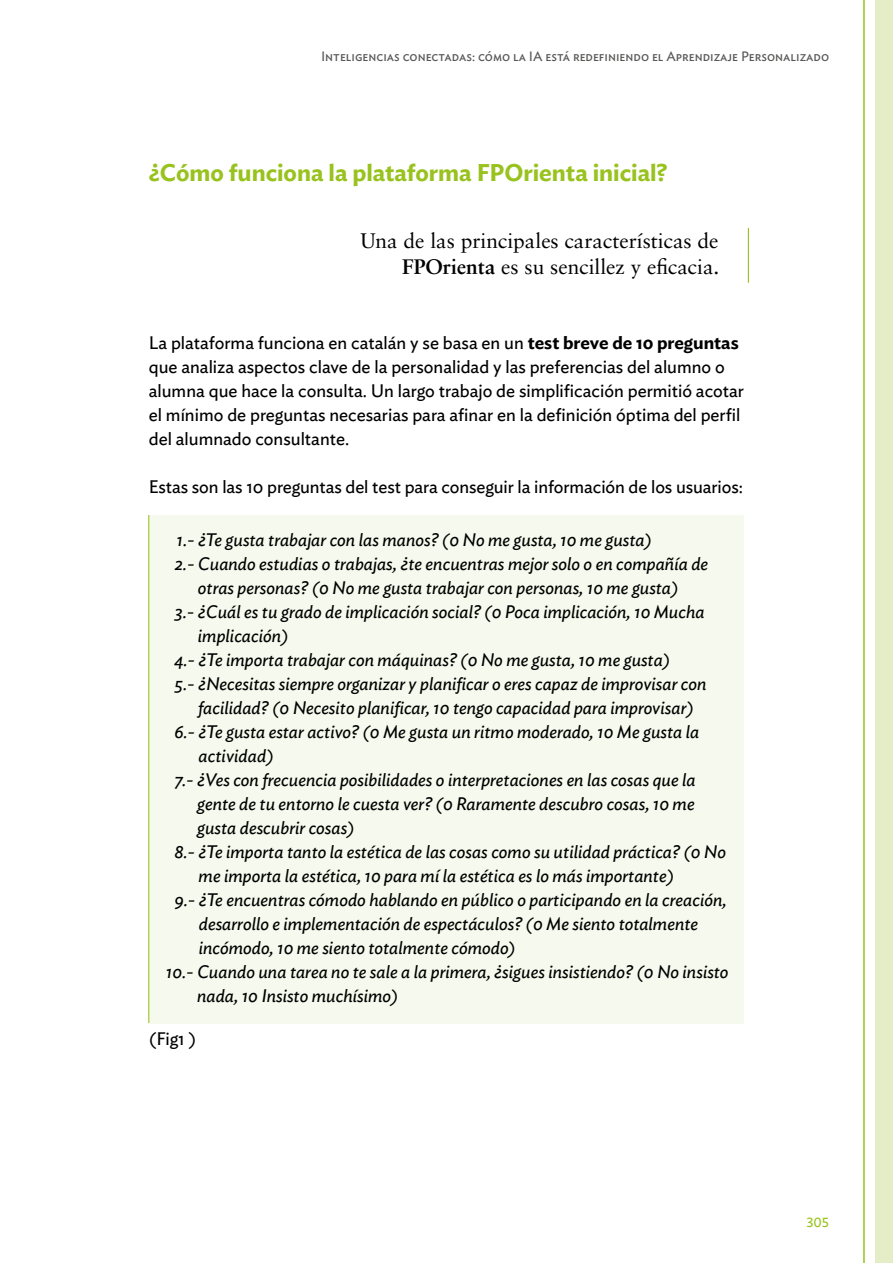
<style>
.page{position:relative;width:893px;height:1263px;background:#fff}
.page>*{position:absolute;margin:0;border:0;box-sizing:border-box;transform-origin:0 0}
.t1{font:600 24px "Ideal Sans";letter-spacing:-.005em;color:#98c21d}
.t2{font:21px/25.2px "Sabon LT Std";color:#000;text-align:right}
.t3{font:italic 18px "Ideal Sans";color:#000}
.t4{font:18px/24px "Ideal Sans";color:#000}
.t5{font:13.5px "Ideal Sans";color:#575756}
.t6{font:13.5px "Ideal Sans";color:#98c21d}
.s1{font-weight:700}
.s2{font-weight:600}
</style>
<div class="page">
<div style="left:876px;top:0;width:17px;height:1263px;background:#e4edc6"></div>
<hr style="left:863px;top:0;width:2px;height:1263px;background:#98c21d">
<hr style="left:748px;top:228px;width:1px;height:55px;background:#98c21d">
<div style="left:150px;top:515px;width:593px;height:508px;background:#f6f9ed"></div>
<hr style="left:148px;top:515px;width:1px;height:508px;background:#98c21d">
<p class="t5" style="left:321px;top:46px;width:510px">Inteligencias conectadas: cómo la IA está redefiniendo el Aprendizaje Personalizado</p>
<h1 class="t1" style="left:149px;top:153px;width:520px">¿Cómo funciona la plataforma FPOrienta inicial?</h1>
<p class="t2" style="left:360px;top:228px;width:360px">Una de las principales características de<br><span class="s1">FPOrienta</span> es su sencillez y eficacia.</p>
<p class="t4" style="left:149px;top:329px;width:597px">La plataforma funciona en catalán y se basa en un <span class="s2">test breve de 10 preguntas </span>que analiza aspectos clave de la personalidad y las preferencias del alumno o alumna que hace la consulta. Un largo trabajo de simplificación permitió acotar el mínimo de preguntas necesarias para afinar en la definición óptima del perfil del alumnado consultante.</p>
<p class="t4" style="left:149px;top:473px;width:596px">Estas son las 10 preguntas del test para conseguir la información de los usuarios:</p>
<p class="t3" style="left:176px;top:526px;width:477px">1.- ¿Te gusta trabajar con las manos? (0 No me gusta, 10 me gusta)</p>
<p class="t3" style="left:174px;top:550px;width:535px">2.- Cuando estudias o trabajas, ¿te encuentras mejor solo o en compañía de</p>
<p class="t3" style="left:198px;top:574px;width:482px">otras personas? (0 No me gusta trabajar con personas, 10 me gusta)</p>
<p class="t3" style="left:174px;top:598px;width:532px">3.- ¿Cuál es tu grado de implicación social? (0 Poca implicación, 10 Mucha</p>
<p class="t3" style="left:198px;top:622px;width:92px">implicación)</p>
<p class="t3" style="left:174px;top:646px;width:497px">4.- ¿Te importa trabajar con máquinas? (0 No me gusta, 10 me gusta)</p>
<p class="t3" style="left:174px;top:670px;width:534px">5.- ¿Necesitas siempre organizar y planificar o eres capaz de improvisar con</p>
<p class="t3" style="left:198px;top:694px;width:497px">facilidad? (0 Necesito planificar, 10 tengo capacidad para improvisar)</p>
<p class="t3" style="left:174px;top:718px;width:526px">6.- ¿Te gusta estar activo? (0 Me gusta un ritmo moderado, 10 Me gusta la</p>
<p class="t3" style="left:199px;top:742px;width:77px">actividad)</p>
<p class="t3" style="left:174px;top:766px;width:523px">7.- ¿Ves con frecuencia posibilidades o interpretaciones en las cosas que la</p>
<p class="t3" style="left:197px;top:790px;width:499px">gente de tu entorno le cuesta ver? (0 Raramente descubro cosas, 10 me</p>
<p class="t3" style="left:197px;top:814px;width:159px">gusta descubrir cosas)</p>
<p class="t3" style="left:174px;top:838px;width:553px">8.- ¿Te importa tanto la estética de las cosas como su utilidad práctica? (0 No</p>
<p class="t3" style="left:199px;top:862px;width:477px">me importa la estética, 10 para mí la estética es lo más importante)</p>
<p class="t3" style="left:174px;top:886px;width:554px">9.- ¿Te encuentras cómodo hablando en público o participando en la creación,</p>
<p class="t3" style="left:199px;top:910px;width:501px">desarrollo e implementación de espectáculos? (0 Me siento totalmente</p>
<p class="t3" style="left:199px;top:934px;width:318px">incómodo, 10 me siento totalmente cómodo)</p>
<p class="t3" style="left:166px;top:958px;width:564px">10.- Cuando una tarea no te sale a la primera, ¿sigues insistiendo? (0 No insisto</p>
<p class="t3" style="left:197px;top:982px;width:203px">nada, 10 Insisto muchísimo)</p>
<p class="t4" style="left:149px;top:1025px;width:49px">(Fig1 )</p>
<p class="t6" style="left:806px;top:1212px;width:24px">305</p>
</div>
